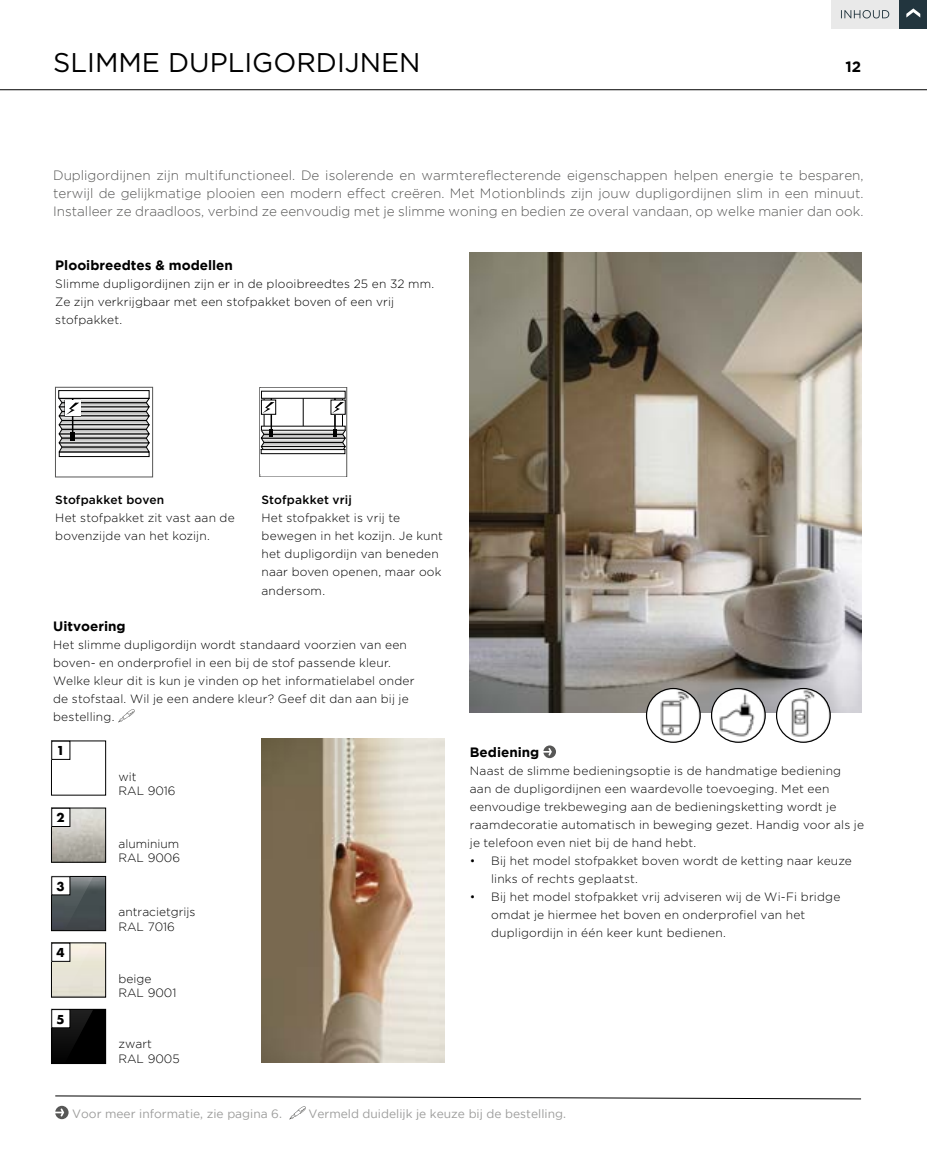
<style>
.page{position:relative;width:927px;height:1149px;background:#fff}
.page>*{position:absolute;margin:0;border:0;box-sizing:border-box;transform-origin:0 0}
.t1{font:27px "Gotham";color:#000}
.t2{font:700 15px "Gotham";color:#000}
.t3{font:300 13.5px/18px "Gotham";color:#575756;text-align:justify}
.t4{font:700 13.5px "Gotham";color:#000}
.t5{font:300 12px/18px "Gotham";letter-spacing:.015em;color:#000}
.t6{font:300 12px/14.4px "Gotham";color:#000}
.t7{font:12px "Gotham";color:#9d9d9c}
.t8{font:500 12px "Gotham";letter-spacing:.01em;color:#000}
.t9{font:700 12px "Futura";color:#000}
</style>
<div class="page">
<svg style="left:55px;top:1095px;width:807px;height:4px"></svg>
<hr style="left:0;top:89px;width:927px;height:1px;background:#000">
<svg style="left:59px;top:452px;width:91px;height:5px"></svg>
<div style="left:58px;top:390px;width:92px;height:8px;border:1px solid #000"></div>
<svg style="left:58px;top:397px;width:92px;height:55px;background:#9c9b9b"></svg>
<div style="left:55px;top:387px;width:98px;height:90px;border:1px solid #575756"></div>
<div style="left:260px;top:387px;width:87px;height:90px;border:1px solid #575756"></div>
<svg style="left:261px;top:388px;width:85px;height:61px"></svg>
<div style="left:261px;top:449px;width:85px;height:24px;background:#fff"></div>
<svg style="left:260px;top:395px;width:86px;height:55px"></svg>
<div style="left:261px;top:449px;width:84px;height:5px;border:1px solid #000"></div>
<svg style="left:118px;top:709px;width:17px;height:13px"></svg>
<svg style="left:543px;top:745px;width:13px;height:12px"></svg>
<img style="left:470px;top:252px;width:391px;height:459px">
<img style="left:261px;top:738px;width:184px;height:324px">
<svg style="left:55px;top:1105px;width:14px;height:13px"></svg>
<svg style="left:289px;top:1106px;width:17px;height:13px"></svg>
<div style="left:51px;top:740px;width:55px;height:55px;border:1px solid #000"></div>
<div style="left:51px;top:942px;width:55px;height:54px;border:1px solid #000"></div>
<svg style="left:52px;top:943px;width:41px;height:52px;background:#e4e0d3"></svg>
<div style="left:52px;top:942px;width:18px;height:19px;background:#fff"></div>
<img style="left:93px;top:809px;width:11px;height:51px">
<div style="left:51px;top:807px;width:55px;height:55px;border:1px solid #000"></div>
<svg style="left:52px;top:808px;width:41px;height:53px;background:#bab8b0"></svg>
<div style="left:52px;top:808px;width:18px;height:18px;background:#fff"></div>
<div style="left:51px;top:807px;width:19px;height:19px;border:1px solid #000"></div>
<img style="left:93px;top:878px;width:11px;height:50px">
<div style="left:51px;top:876px;width:55px;height:54px;border:1px solid #000"></div>
<svg style="left:52px;top:876px;width:41px;height:53px;background:#4d5457"></svg>
<div style="left:52px;top:876px;width:18px;height:18px;background:#fff"></div>
<div style="left:51px;top:876px;width:19px;height:19px;border:1px solid #000"></div>
<div style="left:51px;top:1008px;width:55px;height:55px;background:#000"></div>
<div style="left:51px;top:1008px;width:55px;height:55px;border:1px solid #000"></div>
<svg style="left:52px;top:1009px;width:41px;height:53px"></svg>
<div style="left:52px;top:1009px;width:18px;height:18px;background:#fff"></div>
<div style="left:51px;top:1008px;width:19px;height:19px;border:1px solid #000"></div>
<img style="left:646px;top:688px;width:54px;height:54px;border-radius:27px">
<div style="left:646px;top:687px;width:55px;height:55px;border:1px solid #000;border-radius:50%"></div>
<img style="left:776px;top:688px;width:54px;height:54px;border-radius:27px">
<div style="left:776px;top:687px;width:55px;height:55px;border:1px solid #000;border-radius:50%"></div>
<img style="left:711px;top:688px;width:54px;height:54px;border-radius:27px">
<div style="left:711px;top:687px;width:55px;height:55px;border:1px solid #000;border-radius:50%"></div>
<div style="left:898px;top:0;width:29px;height:28px;background:#22353e"></div>
<svg style="left:906px;top:8px;width:14px;height:10px"></svg>
<div style="left:832px;top:0;width:67px;height:28px;background:#e9e9e9"></div>
<svg style="left:841px;top:10px;width:48px;height:8px"></svg>
<h1 class="t1" style="left:53px;top:45px;width:369px">SLIMME DUPLIGORDIJNEN</h1>
<p class="t2" style="left:845px;top:58px;width:17px">12</p>
<p class="t3" style="left:53px;top:166px;width:812px">Dupligordijnen zijn multifunctioneel. De isolerende en warmtereflecterende eigenschappen helpen energie te besparen, terwijl de gelijkmatige plooien een modern effect creëren. Met Motionblinds zijn jouw dupligordijnen slim in een minuut.<br>Installeer ze draadloos, verbind ze eenvoudig met je slimme woning en bedien ze overal vandaan, op welke manier dan ook.</p>
<p class="t4" style="left:55px;top:257px;width:179px">Plooibreedtes &amp; modellen</p>
<p class="t5" style="left:55px;top:274px;width:381px">Slimme dupligordijnen zijn er in de plooibreedtes 25 en 32 mm.<br>Ze zijn verkrijgbaar met een stofpakket boven of een vrij stofpakket.</p>
<p class="t8" style="left:55px;top:492px;width:111px">Stofpakket boven</p>
<p class="t5" style="left:55px;top:508px;width:181px">Het stofpakket zit vast aan de bovenzijde van het kozijn.</p>
<p class="t8" style="left:261px;top:492px;width:92px">Stofpakket vrij</p>
<p class="t5" style="left:261px;top:508px;width:183px">Het stofpakket is vrij te bewegen in het kozijn. Je kunt het dupligordijn van beneden naar boven openen, maar ook andersom.</p>
<p class="t4" style="left:53px;top:617px;width:74px">Uitvoering</p>
<p class="t5" style="left:53px;top:634px;width:363px">Het slimme dupligordijn wordt standaard voorzien van een boven- en onderprofiel in een bij de stof passende kleur.<br>Welke kleur dit is kun je vinden op het informatielabel onder de stofstaal. Wil je een andere kleur? Geef dit dan aan bij je bestelling.</p>
<p class="t9" style="left:56px;top:742px;width:10px">1</p>
<p class="t9" style="left:56px;top:809px;width:10px">2</p>
<p class="t9" style="left:56px;top:877px;width:10px">3</p>
<p class="t9" style="left:56px;top:943px;width:10px">4</p>
<p class="t9" style="left:56px;top:1010px;width:10px">5</p>
<p class="t6" style="left:119px;top:769px;width:59px">wit<br>RAL 9016</p>
<p class="t6" style="left:118px;top:836px;width:63px">aluminium<br>RAL 9006</p>
<p class="t6" style="left:118px;top:904px;width:79px">antracietgrijs<br>RAL 7016</p>
<p class="t6" style="left:118px;top:970px;width:59px">beige<br>RAL 9001</p>
<p class="t6" style="left:118px;top:1036px;width:63px">zwart<br>RAL 9005</p>
<p class="t4" style="left:470px;top:743px;width:71px">Bediening</p>
<p class="t5" style="left:470px;top:760px;width:396px">Naast de slimme bedieningsoptie is de handmatige bediening aan de dupligordijnen een waardevolle toevoeging. Met een eenvoudige trekbeweging aan de bedieningsketting wordt je raamdecoratie automatisch in beweging gezet. Handig voor als je je telefoon even niet bij de hand hebt.</p>
<p class="t5" style="left:491px;top:850px;width:362px;text-indent:-21px">• Bij het model stofpakket boven wordt de ketting naar keuze links of rechts geplaatst.</p>
<p class="t5" style="left:491px;top:886px;width:351px;text-indent:-21px">• Bij het model stofpakket vrij adviseren wij de Wi-Fi bridge omdat je hiermee het boven en onderprofiel van het dupligordijn in één keer kunt bedienen.</p>
<p class="t7" style="left:72px;top:1106px;width:211px">Voor meer informatie, zie pagina 6.</p>
<p class="t7" style="left:308px;top:1106px;width:259px">Vermeld duidelijk je keuze bij de bestelling.</p>
</div>
